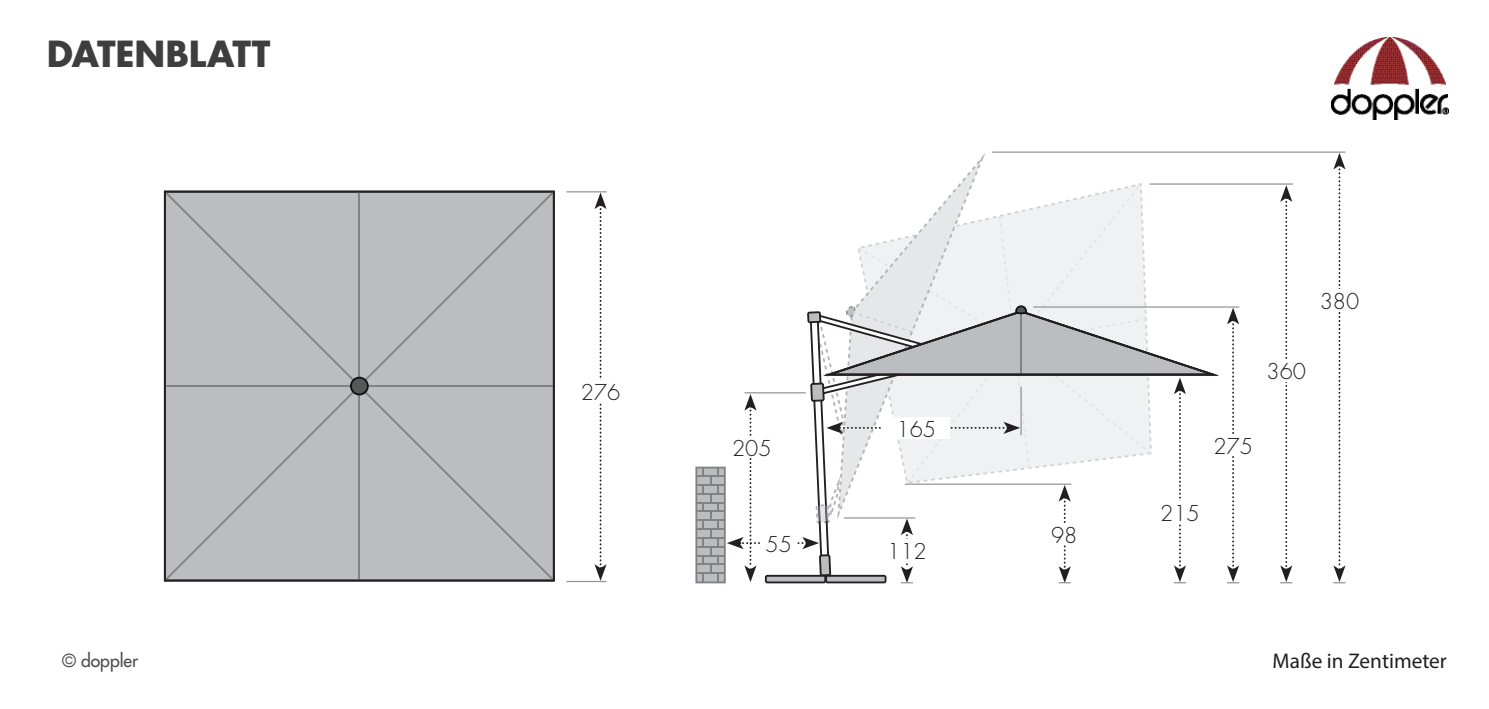
<style>
.page{position:relative;width:1489px;height:709px;background:#fff}
.page>*{position:absolute;margin:0;border:0;box-sizing:border-box;transform-origin:0 0}
.t1{font:700 35px "Futura Std";letter-spacing:-.01em;color:#3e3e3f}
.t2{font:300 21.25px "Futura Std";color:#231f20}
.t3{font:21.25px "Myriad Pro";color:#231f20}
.t4{font:500 17.5px "Futura Std";color:#4b4c4d}
</style>
<div class="page">
<img style="left:1331px;top:38px;width:117px;height:82px">
<svg style="left:957px;top:153px;width:28px;height:33px"></svg>
<div style="left:164px;top:191px;width:390px;height:390px;background:#bcbdc0"></div>
<svg style="left:350px;top:377px;width:19px;height:18px"></svg>
<svg style="left:594px;top:192px;width:12px;height:389px"></svg>
<hr style="left:566px;top:191px;width:40px;height:1px;background:#939598">
<hr style="left:566px;top:581px;width:40px;height:1px;background:#939598">
<svg style="left:1227px;top:308px;width:12px;height:275px"></svg>
<hr style="left:1033px;top:306px;width:206px;height:2px;background:#939598">
<svg style="left:1333px;top:153px;width:12px;height:430px"></svg>
<hr style="left:992px;top:151px;width:353px;height:2px;background:#939598">
<div style="left:1199px;top:434px;width:67px;height:21px;background:#fff"></div>
<div style="left:1305px;top:289px;width:67px;height:21px;background:#fff"></div>
<div style="left:567px;top:380px;width:67px;height:21px;background:#fff"></div>
<hr style="left:1149px;top:183px;width:143px;height:2px;background:#939598">
<svg style="left:1280px;top:185px;width:12px;height:398px"></svg>
<svg style="left:695px;top:186px;width:523px;height:397px"></svg>
<hr style="left:904px;top:483px;width:167px;height:2px;background:#939598">
<div style="left:1030px;top:523px;width:67px;height:21px;background:#fff"></div>
<h1 class="t1" style="left:47px;top:30px;width:225px">DATENBLATT</h1>
<p class="t2" style="left:580px;top:379px;width:41px">276</p>
<p class="t2" style="left:732px;top:435px;width:41px">205</p>
<p class="t2" style="left:765px;top:531px;width:28px">55</p>
<p class="t2" style="left:896px;top:416px;width:41px">165</p>
<p class="t2" style="left:887px;top:538px;width:41px">112</p>
<p class="t2" style="left:1051px;top:522px;width:28px">98</p>
<p class="t2" style="left:1319px;top:288px;width:41px">380</p>
<p class="t2" style="left:1266px;top:359px;width:41px">360</p>
<p class="t2" style="left:1213px;top:433px;width:41px">275</p>
<p class="t2" style="left:1160px;top:500px;width:41px">215</p>
<p class="t4" style="left:62px;top:650px;width:78px">© doppler</p>
<p class="t3" style="left:1272px;top:647px;width:176px">Maße in Zentimeter</p>
</div>
